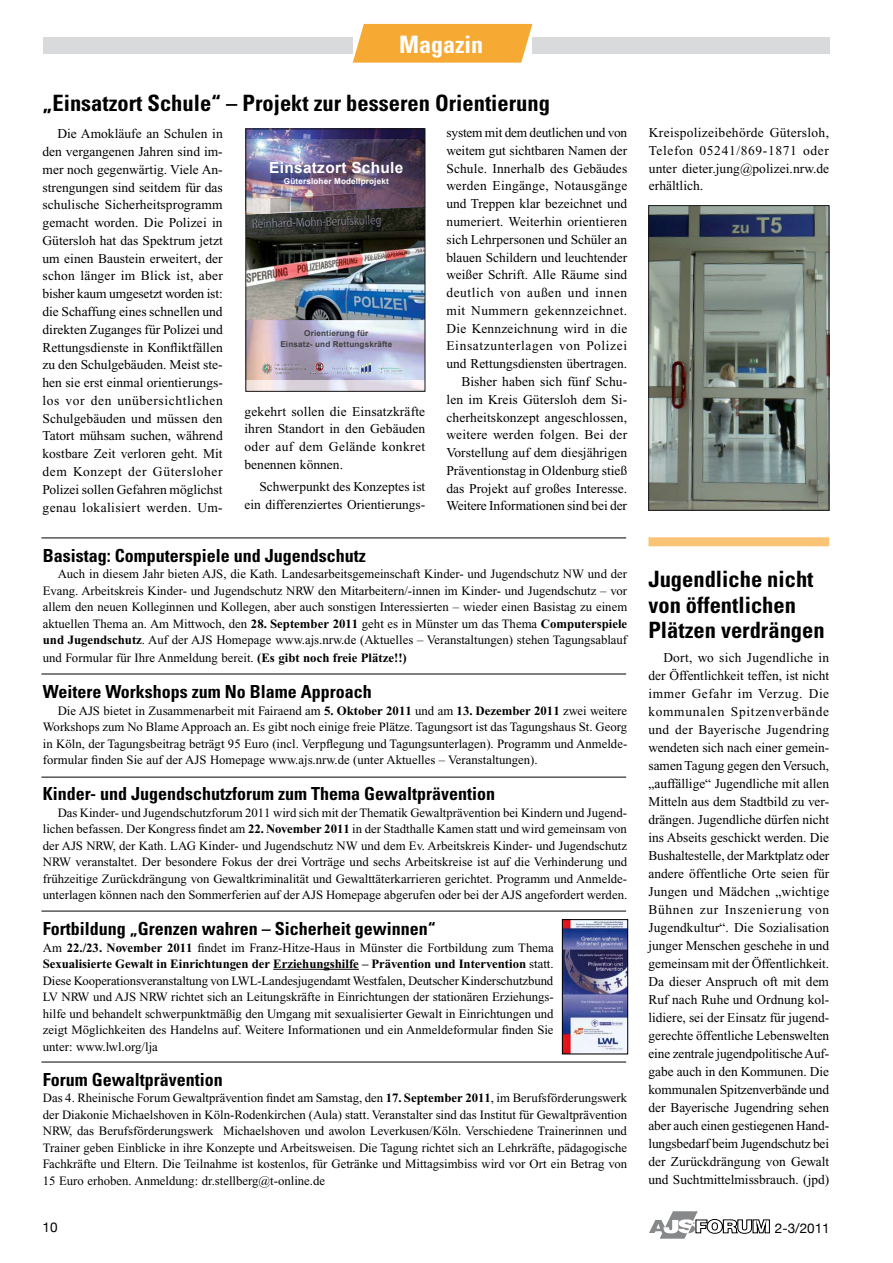
<style>
.page{position:relative;width:893px;height:1263px;background:#fff}
.page>*{position:absolute;margin:0;border:0;box-sizing:border-box;transform-origin:0 0}
.t1{font:700 condensed 24px "Univers";color:#fff}
.t2{font:700 condensed 22.5px/25.5px "Univers";color:#000}
.t3{font:700 condensed 18px "Univers";color:#000}
.t4{font:700 15.45px "Arial";letter-spacing:.02em;color:#fff}
.t5{font:13.5px/17.9px "Times New Roman";color:#000;text-align:justify}
.t6{font:13.5px "Helvetica Neue";color:#000}
.t7{font:12.75px/16.5px "Times New Roman";color:#000;text-align:justify}
.t8{font:10.2px "Arial";color:#000}
.t9{font:700 8.1px/10.6px "Arial";letter-spacing:.02em;color:#404041;text-align:center}
.t10{font:700 8.1px "Arial";letter-spacing:.02em;color:#fff}
.s1{font-weight:700}
</style>
<div class="page">
<svg style="left:353px;top:24px;width:179px;height:39px;background:#f6af41"></svg>
<div style="left:43px;top:37px;width:310px;height:17px;background:#d9dadb"></div>
<div style="left:532px;top:37px;width:297px;height:17px;background:#d9dadb"></div>
<img style="left:248px;top:209px;width:175px;height:172px">
<img style="left:248px;top:131px;width:175px;height:9px">
<img style="left:248px;top:139px;width:127px;height:75px">
<img style="left:375px;top:140px;width:48px;height:69px">
<svg style="left:248px;top:381px;width:175px;height:8px"></svg>
<img style="left:261px;top:362px;width:128px;height:13px">
<div style="left:246px;top:129px;width:179px;height:262px;border:1px solid #161515"></div>
<img style="left:650px;top:207px;width:177px;height:301px">
<div style="left:648px;top:205px;width:181px;height:305px;border:1px solid #161515"></div>
<hr style="left:273px;top:969px;width:86px;height:1px;background:#000">
<hr style="left:41px;top:538px;width:585px;height:1px;background:#000">
<img style="left:564px;top:921px;width:62px;height:131px">
<div style="left:562px;top:919px;width:66px;height:135px;border:1px solid #000"></div>
<hr style="left:41px;top:674px;width:585px;height:1px;background:#000">
<hr style="left:41px;top:777px;width:585px;height:1px;background:#000">
<hr style="left:41px;top:911px;width:585px;height:1px;background:#000">
<hr style="left:41px;top:1062px;width:585px;height:1px;background:#000">
<div style="left:648px;top:537px;width:181px;height:9px;background:#fac476"></div>
<svg style="left:649px;top:1211px;width:121px;height:28px"></svg>
<h1 class="t1" style="left:399px;top:30px;width:85px">Magazin</h1>
<h2 class="t2" style="left:43px;top:91px;width:509px">„Einsatzort Schule“ – Projekt zur besseren Orientierung</h2>
<p class="t5" style="left:43px;top:125px;width:182px;text-indent:15px">Die Amokläufe an Schulen in den vergangenen Jahren sind im&shy;mer noch gegenwärtig. Viele An&shy;strengungen sind seitdem für das schulische Sicherheitsprogramm gemacht worden. Die Polizei in Gütersloh hat das Spektrum jetzt um einen Baustein erweitert, der schon länger im Blick ist, aber bisher kaum umgesetzt worden ist: die Schaffung eines schnellen und direkten Zuganges für Polizei und Rettungsdienste in Konfliktfällen zu den Schulgebäuden. Meist ste&shy;hen sie erst einmal orientierungs&shy;los vor den unübersichtlichen Schulgebäuden und müssen den Tatort mühsam suchen, während kostbare Zeit verloren geht. Mit dem Konzept der Gütersloher Polizei sollen Gefahren möglichst genau lokalisiert werden. Um-</p>
<p class="t5" style="left:446px;top:124px;width:182px;text-align:right">system mit dem deutlichen und von weitem gut sichtbaren Namen der<br>Schule. Innerhalb des Gebäudes werden Eingänge, Notausgänge und Treppen klar bezeichnet und numeriert. Weiterhin orientieren sich Lehrpersonen und Schüler an blauen Schildern und leuchtender weißer Schrift. Alle Räume sind deutlich von außen und innen mit Nummern gekennzeichnet.<br>Die Kennzeichnung wird in die<br>Einsatzunterlagen von Polizei und Rettungsdiensten übertragen.<br>Bisher haben sich fünf Schu&shy;len im Kreis Gütersloh dem Si&shy;cherheitskonzept angeschlossen, weitere werden folgen. Bei der<br>Vorstellung auf dem diesjährigen<br>Präventionstag in Oldenburg stieß das Projekt auf großes Interesse.<br>Weitere Informationen sind bei der</p>
<p class="t4" style="left:269px;top:157px;width:136px">Einsatzort Schule</p>
<p class="t10" style="left:284px;top:176px;width:106px">Gütersloher Modellprojekt</p>
<p class="t9" style="left:280px;top:328px;width:113px">Orientierung für<br>Einsatz- und Rettungskräfte</p>
<p class="t5" style="left:244px;top:402px;width:182px">gekehrt sollen die Einsatzkräfte ihren Standort in den Gebäuden oder auf dem Gelände konkret benennen können.</p>
<p class="t5" style="left:244px;top:478px;width:182px;text-align:right">Schwerpunkt des Konzeptes ist ein differenziertes Orientierungs-</p>
<p class="t5" style="left:649px;top:124px;width:182px">Kreispolizeibehörde Gütersloh, Telefon 05241/869-1871 oder unter dieter.jung@polizei.nrw.de erhältlich.</p>
<p class="t8" style="left:638px;top:137px;width:67px">Foto: Treppe 3</p>
<h3 class="t3" style="left:43px;top:544px;width:324px">Basistag: Computerspiele und Jugendschutz</h3>
<p class="t7" style="left:43px;top:566px;width:586px;text-indent:15px">Auch in diesem Jahr bieten AJS, die Kath. Landesarbeitsgemeinschaft Kinder- und Jugendschutz NW und der Evang. Arbeitskreis Kinder- und Jugendschutz NRW den Mitarbeitern/-innen im Kinder- und Jugendschutz – vor allem den neuen Kolleginnen und Kollegen, aber auch sonstigen Interessierten – wieder einen Basistag zu einem aktuellen Thema an. Am Mittwoch, den <span class="s1">28. September 2011</span> geht es in Münster um das Thema <span class="s1">Computerspiele und Jugendschutz</span>. Auf der AJS Homepage www.ajs.nrw.de (Aktuelles – Veranstaltungen) stehen Tagungsablauf</p>
<p class="t7" style="left:43px;top:650px;width:365px">und Formular für Ihre Anmeldung bereit. <span class="s1">(Es gibt noch freie Plätze!!)</span></p>
<h3 class="t3" style="left:43px;top:681px;width:331px">Weitere Workshops zum No Blame Approach</h3>
<p class="t7" style="left:43px;top:702px;width:586px;text-indent:15px">Die AJS bietet in Zusammenarbeit mit Fairaend am <span class="s1">5. Oktober 2011</span> und am <span class="s1">13. Dezember 2011</span> zwei weitere Workshops zum No Blame Approach an. Es gibt noch einige freie Plätze. Tagungsort ist das Tagungshaus St. Georg in Köln, der Tagungsbeitrag beträgt 95 Euro (incl. Verpflegung und Tagungsunterlagen). Programm und Anmelde&shy;formular finden Sie auf der AJS Homepage www.ajs.nrw.de (unter Aktuelles – Veranstaltungen).</p>
<h3 class="t3" style="left:43px;top:783px;width:454px">Kinder- und Jugendschutzforum zum Thema Gewaltprävention</h3>
<p class="t7" style="left:43px;top:804px;width:586px;text-indent:15px">Das Kinder- und Jugendschutzforum 2011 wird sich mit der Thematik Gewaltprävention bei Kindern und Jugend&shy;lichen befassen. Der Kongress findet am <span class="s1">22. November 2011</span> in der Stadthalle Kamen statt und wird gemeinsam von der AJS NRW, der Kath. LAG Kinder- und Jugendschutz NW und dem Ev. Arbeitskreis Kinder- und Jugendschutz NRW veranstaltet. Der besondere Fokus der drei Vorträge und sechs Arbeitskreise ist auf die Verhinderung und frühzeitige Zurückdrängung von Gewaltkriminalität und Gewalttäterkarrieren gerichtet. Programm und Anmelde&shy;unterlagen können nach den Sommerferien auf der AJS Homepage abgerufen oder bei der AJS angefordert werden.</p>
<h3 class="t3" style="left:43px;top:917px;width:394px">Fortbildung „Grenzen wahren – Sicherheit gewinnen“</h3>
<p class="t7" style="left:43px;top:939px;width:512px">Am <span class="s1">22./23. November 2011</span> findet im Franz-Hitze-Haus in Münster die Fortbildung zum Thema <span class="s1">Sexualisierte Gewalt in Einrichtungen der Erziehungshilfe – Prävention und Intervention</span> statt.<br>Diese Kooperationsveranstaltung von LWL-Landesjugendamt Westfalen, Deutscher Kinderschutzbund LV NRW und AJS NRW richtet sich an Leitungskräfte in Einrichtungen der stationären Erziehungs&shy;hilfe und behandelt schwerpunktmäßig den Umgang mit sexualisierter Gewalt in Einrichtungen und zeigt Möglichkeiten des Handelns auf. Weitere Informationen und ein Anmeldeformular finden Sie unter: www.lwl.org/lja</p>
<h3 class="t3" style="left:43px;top:1068px;width:181px">Forum Gewaltprävention</h3>
<p class="t7" style="left:43px;top:1089px;width:586px">Das 4. Rheinische Forum Gewaltprävention findet am Samstag, den <span class="s1">17. September 2011</span>, im Berufsförderungswerk der Diakonie Michaelshoven in Köln-Rodenkirchen (Aula) statt. Veranstalter sind das Institut für Gewaltprävention NRW, das Berufsförderungswerk Michaelshoven und awolon Leverkusen/Köln. Verschiedene Trainerinnen und Trainer geben Einblicke in ihre Konzepte und Arbeitsweisen. Die Tagung richtet sich an Lehrkräfte, pädagogische Fachkräfte und Eltern. Die Teilnahme ist kostenlos, für Getränke und Mittagsimbiss wird vor Ort ein Betrag von 15 Euro erhoben. Anmeldung: dr.stellberg@t-online.de</p>
<h2 class="t2" style="left:648px;top:566px;width:178px">Jugendliche nicht von öffentlichen<br>Plätzen verdrängen</h2>
<p class="t5" style="left:648px;top:649px;width:182px;text-indent:15px">Dort, wo sich Jugendliche in der Öffentlichkeit teffen, ist nicht immer Gefahr im Verzug. Die kommunalen Spitzenverbände und der Bayerische Jugendring wendeten sich nach einer gemein&shy;samen Tagung gegen den Versuch, „auffällige“ Jugendliche mit allen Mitteln aus dem Stadtbild zu ver&shy;drängen. Jugendliche dürfen nicht ins Abseits geschickt werden. Die Bushaltestelle, der Marktplatz oder andere öffentliche Orte seien für Jungen und Mädchen „wichtige Bühnen zur Inszenierung von Jugendkultur“. Die Sozialisation junger Menschen geschehe in und gemeinsam mit der Öffentlichkeit.<br>Da dieser Anspruch oft mit dem Ruf nach Ruhe und Ordnung kol&shy;lidiere, sei der Einsatz für jugend&shy;gerechte öffentliche Lebenswelten eine zentrale jugendpolitische Auf&shy;gabe auch in den Kommunen. Die kommunalen Spitzenverbände und der Bayerische Jugendring sehen aber auch einen gestiegenen Hand&shy;lungsbedarf beim Jugendschutz bei der Zurückdrängung von Gewalt und Suchtmittelmissbrauch. (jpd)</p>
<p class="t6" style="left:43px;top:1219px;width:17px">10</p>
<p class="t6" style="left:775px;top:1220px;width:56px">2-3/2011</p>
</div>
